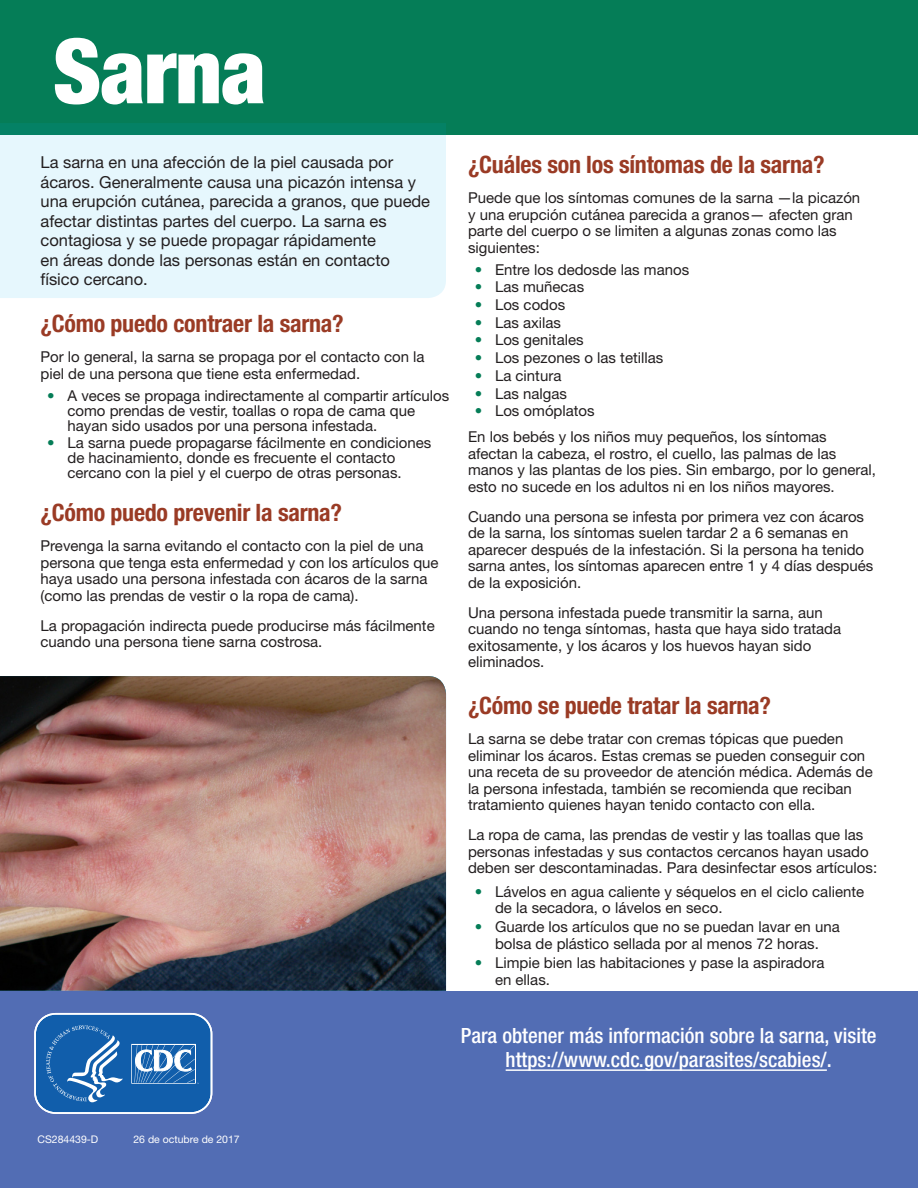
<style>
.page{position:relative;width:918px;height:1188px;background:#fff}
.page>*{position:absolute;margin:0;border:0;box-sizing:border-box;transform-origin:0 0}
.t1{font:900 condensed 90px "Helvetica Neue LT Std";letter-spacing:-.01em;color:#fff}
.t2{font:700 condensed 24px "Helvetica Neue LT Std";letter-spacing:-.01em;color:#9a3b25}
.P_call_out_quote{font:500 condensed 21px/24px "Helvetica Neue LT Std";color:#fff;text-align:center}
.first_para{font:16.5px/19.5px "Helvetica Neue LT Std";color:#231f20}
.P_body{font:15px/16.5px "Helvetica Neue LT Std";color:#231f20}
.P_body-2{font:10.5px "Helvetica Neue LT Std";color:#fff}
.s1{color:#057d57}
</style>
<div class="page">
<div style="left:0;top:991px;width:918px;height:197px;background:#526db4"></div>
<div style="left:0;top:0;width:918px;height:135px;background:#057d57"></div>
<div style="left:0;top:123px;width:446px;height:175px;background:#e6f7fd"></div>
<svg style="left:34px;top:1012px;width:179px;height:102px;background:#3877b8"></svg>
<hr style="left:506px;top:1069px;width:321px;height:2px;background:#fff">
<img style="left:0;top:676px;width:446px;height:315px">
<h1 class="t1" style="left:53px;top:16px;width:215px">Sarna</h1>
<p class="first_para" style="left:40px;top:152px;width:391px">La sarna en una afección de la piel causada por ácaros. Generalmente causa una picazón intensa y una erupción cutánea, parecida a granos, que puede afectar distintas partes del cuerpo. La sarna es contagiosa y se puede propagar rápidamente<br>en áreas donde las personas están en contacto físico cercano.</p>
<h2 class="t2" style="left:40px;top:309px;width:305px">¿Cómo puedo contraer la sarna?</h2>
<p class="P_body" style="left:40px;top:348px;width:386px">Por lo general, la sarna se propaga por el contacto con la piel de una persona que tiene esta enfermedad.</p>
<p class="P_body" style="left:68px;top:387px;width:383px;line-height:15px;text-indent:-20px"><span class="s1">•</span> A veces se propaga indirectamente al compartir artículos como prendas de vestir, toallas o ropa de cama que hayan sido usados por una persona infestada.</p>
<p class="P_body" style="left:68px;top:435px;width:365px;line-height:15px;text-indent:-20px"><span class="s1">•</span> La sarna puede propagarse fácilmente en condiciones de hacinamiento, donde es frecuente el contacto cercano con la piel y el cuerpo de otras personas.</p>
<h2 class="t2" style="left:40px;top:498px;width:303px">¿Cómo puedo prevenir la sarna?</h2>
<p class="P_body" style="left:40px;top:538px;width:400px">Prevenga la sarna evitando el contacto con la piel de una persona que tenga esta enfermedad y con los artículos que haya usado una persona infestada con ácaros de la sarna (como las prendas de vestir o la ropa de cama).</p>
<p class="P_body" style="left:40px;top:617px;width:396px">La propagación indirecta puede producirse más fácilmente cuando una persona tiene sarna costrosa.</p>
<h2 class="t2" style="left:468px;top:150px;width:358px">¿Cuáles son los síntomas de la sarna?</h2>
<p class="P_body" style="left:468px;top:190px;width:394px">Puede que los síntomas comunes de la sarna —la picazón y una erupción cutánea parecida a granos— afecten gran parte del cuerpo o se limiten a algunas zonas como las siguientes:</p>
<p class="P_body" style="left:475px;top:261px;width:216px"><span class="s1">•</span> Entre los dedosde las manos</p>
<p class="P_body" style="left:475px;top:279px;width:111px"><span class="s1">•</span> Las muñecas</p>
<p class="P_body" style="left:475px;top:296px;width:92px"><span class="s1">•</span> Los codos</p>
<p class="P_body" style="left:475px;top:314px;width:88px"><span class="s1">•</span> Las axilas</p>
<p class="P_body" style="left:475px;top:332px;width:110px"><span class="s1">•</span> Los genitales</p>
<p class="P_body" style="left:475px;top:349px;width:190px"><span class="s1">•</span> Los pezones o las tetillas</p>
<p class="P_body" style="left:475px;top:367px;width:88px"><span class="s1">•</span> La cintura</p>
<p class="P_body" style="left:475px;top:385px;width:94px"><span class="s1">•</span> Las nalgas</p>
<p class="P_body" style="left:475px;top:402px;width:121px"><span class="s1">•</span> Los omóplatos</p>
<p class="P_body" style="left:468px;top:428px;width:409px">En los bebés y los niños muy pequeños, los síntomas afectan la cabeza, el rostro, el cuello, las palmas de las manos y las plantas de los pies. Sin embargo, por lo general, esto no sucede en los adultos ni en los niños mayores.</p>
<p class="P_body" style="left:468px;top:508px;width:407px">Cuando una persona se infesta por primera vez con ácaros de la sarna, los síntomas suelen tardar 2 a 6 semanas en aparecer después de la infestación. Si la persona ha tenido sarna antes, los síntomas aparecen entre 1 y 4 días después de la exposición.</p>
<p class="P_body" style="left:468px;top:604px;width:375px">Una persona infestada puede transmitir la sarna, aun cuando no tenga síntomas, hasta que haya sido tratada exitosamente, y los ácaros y los huevos hayan sido eliminados.</p>
<h2 class="t2" style="left:468px;top:691px;width:305px">¿Cómo se puede tratar la sarna?</h2>
<p class="P_body" style="left:468px;top:731px;width:406px">La sarna se debe tratar con cremas tópicas que pueden eliminar los ácaros. Estas cremas se pueden conseguir con una receta de su proveedor de atención médica. Además de la persona infestada, también se recomienda que reciban tratamiento quienes hayan tenido contacto con ella.</p>
<p class="P_body" style="left:468px;top:827px;width:411px">La ropa de cama, las prendas de vestir y las toallas que las personas infestadas y sus contactos cercanos hayan usado deben ser descontaminadas. Para desinfectar esos artículos:</p>
<p class="P_body" style="left:495px;top:883px;width:371px;text-indent:-20px"><span class="s1">•</span> Lávelos en agua caliente y séquelos en el ciclo caliente de la secadora, o lávelos en seco.</p>
<p class="P_body" style="left:475px;top:919px;width:367px;text-align:center"><span class="s1">•</span> Guarde los artículos que no se puedan lavar en una bolsa de plástico sellada por al menos 72 horas.</p>
<p class="P_body" style="left:495px;top:954px;width:331px;text-indent:-20px"><span class="s1">•</span> Limpie bien las habitaciones y pase la aspiradora en ellas.</p>
<p class="P_call_out_quote" style="left:461px;top:1023px;width:417px">Para obtener más información sobre la sarna, visite https://www.cdc.gov/parasites/scabies/.</p>
<p class="P_body-2" style="left:38px;top:1133px;width:62px">CS284439-D</p>
<p class="P_body-2" style="left:133px;top:1133px;width:108px">26 de octubre de 2017</p>
</div>
